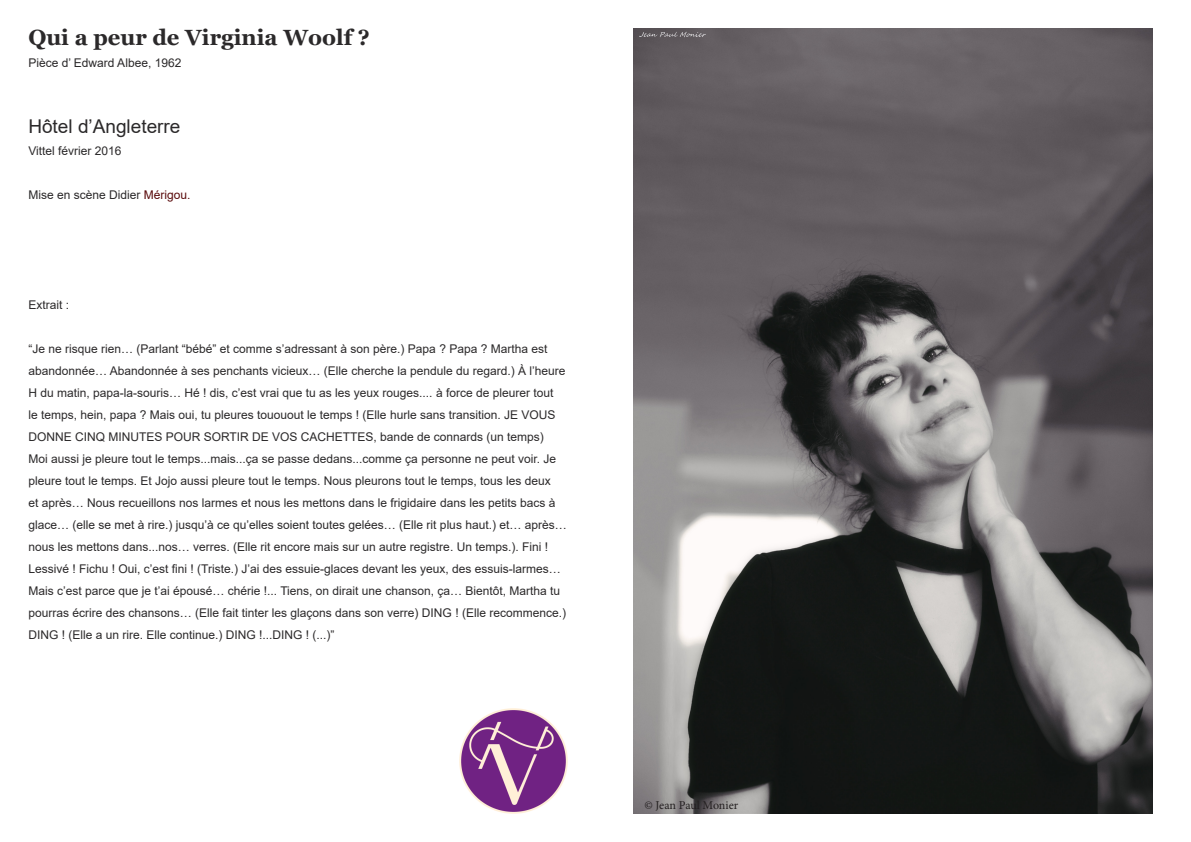
<style>
.page{position:relative;width:1191px;height:842px;background:#fff}
.page>*{position:absolute;margin:0;border:0;box-sizing:border-box;transform-origin:0 0}
.t1{font:700 22px "Georgia";color:#2b292a}
.t2{font:19px "Arial";color:#2b292a}
.t3{font:12px/22px "Arial";color:#2b292a}
.t4{font:12px "Minion Pro";letter-spacing:-.01em;color:#231f20}
.s1{color:#5a0b0c}
</style>
<div class="page">
<img style="left:634px;top:28px;width:518px;height:786px">
<img style="left:459px;top:708px;width:108px;height:106px">
<p class="t1" style="left:28px;top:23px;width:343px">Qui a peur de Virginia Woolf ?</p>
<p class="t3" style="left:28px;top:52px;width:154px">Pièce d’ Edward Albee, 1962</p>
<p class="t2" style="left:28px;top:113px;width:154px">Hôtel d’Angleterre</p>
<p class="t3" style="left:28px;top:140px;width:95px">Vittel février 2016</p>
<p class="t3" style="left:28px;top:184px;width:164px">Mise en scène Didier <span class="s1">Mérigou.</span></p>
<p class="t3" style="left:28px;top:294px;width:42px">Extrait :</p>
<p class="t3" style="left:28px;top:338px;width:540px">“Je ne risque rien… (Parlant “bébé” et comme s’adressant à son père.) Papa ? Papa ? Martha est abandonnée… Abandonnée à ses penchants vicieux… (Elle cherche la pendule du regard.) À l’heure H du matin, papa-la-souris… Hé ! dis, c’est vrai que tu as les yeux rouges.... à force de pleurer tout<br>le temps, hein, papa ? Mais oui, tu pleures tououout le temps ! (Elle hurle sans transition. JE VOUS DONNE CINQ MINUTES POUR SORTIR DE VOS CACHETTES, bande de connards (un temps)<br>Moi aussi je pleure tout le temps...mais...ça se passe dedans...comme ça personne ne peut voir. Je pleure tout le temps. Et Jojo aussi pleure tout le temps. Nous pleurons tout le temps, tous les deux<br>et après… Nous recueillons nos larmes et nous les mettons dans le frigidaire dans les petits bacs à glace… (elle se met à rire.) jusqu’à ce qu’elles soient toutes gelées… (Elle rit plus haut.) et… après… nous les mettons dans...nos… verres. (Elle rit encore mais sur un autre registre. Un temps.). Fini !<br>Lessivé ! Fichu ! Oui, c’est fini ! (Triste.) J’ai des essuie-glaces devant les yeux, des essuis-larmes… Mais c’est parce que je t’ai épousé… chérie !... Tiens, on dirait une chanson, ça… Bientôt, Martha tu pourras écrire des chansons… (Elle fait tinter les glaçons dans son verre) DING ! (Elle recommence.)<br>DING ! (Elle a un rire. Elle continue.) DING !...DING ! (...)”</p>
<p class="t4" style="left:644px;top:797px;width:95px">© Jean Paul Monier</p>
</div>
